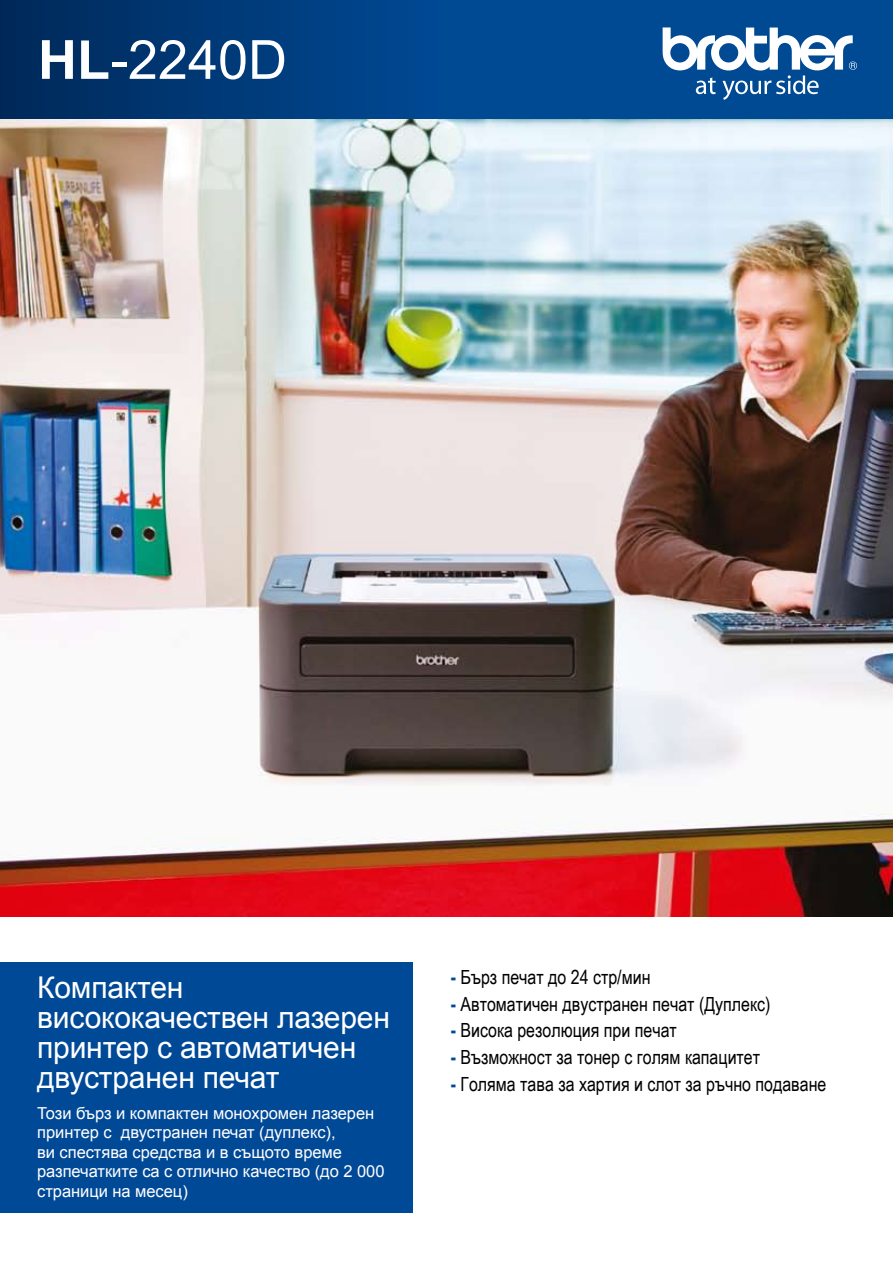
<style>
.page{position:relative;width:893px;height:1263px;background:#fff}
.page>*{position:absolute;margin:0;border:0;box-sizing:border-box;transform-origin:0 0}
.t1{font:54px "Arial";color:#fff}
.t2{font:30px/30px "Arial";letter-spacing:-.005em;color:#fff}
.t3{font:19.5px "Arial Narrow";color:#000}
.t4{font:16.5px/19.5px "Arial";letter-spacing:-.005em;color:#fff}
.s1{font-weight:700}
.s2{font-weight:700;color:#004795}
</style>
<div class="page">
<img style="left:0;top:118px;width:893px;height:799px">
<div style="left:0;top:962px;width:412px;height:251px;background:#004997"></div>
<svg style="left:0;top:0;width:893px;height:118px;background:#003f82"></svg>
<svg style="left:663px;top:27px;width:194px;height:73px"></svg>
<h1 class="t1" style="left:38px;top:25px;width:251px"><span class="s1">HL</span>-2240D</h1>
<h2 class="t2" style="left:37px;top:973px;width:354px">Компактен висококачествен лазерен принтер с автоматичен двустранен печат</h2>
<p class="t4" style="left:37px;top:1103px;width:349px">Този бърз и компактен монохромен лазерен принтер с двустранен печат (дуплекс),<br>ви спестява средства и в същото време разпечатките са с отлично качество (до 2 000 страници на месец)</p>
<p class="t3" style="left:451px;top:963px;width:201px"><span class="s2">-</span> Бърз печат до 24 стр/мин</p>
<p class="t3" style="left:451px;top:989px;width:321px"><span class="s2">-</span> Автоматичен двустранен печат (Дуплекс)</p>
<p class="t3" style="left:451px;top:1016px;width:228px"><span class="s2">-</span> Висока резолюция при печат</p>
<p class="t3" style="left:451px;top:1043px;width:311px"><span class="s2">-</span> Възможност за тонер с голям капацитет</p>
<p class="t3" style="left:451px;top:1070px;width:377px"><span class="s2">-</span> Голяма тава за хартия и слот за ръчно подаване</p>
</div>
